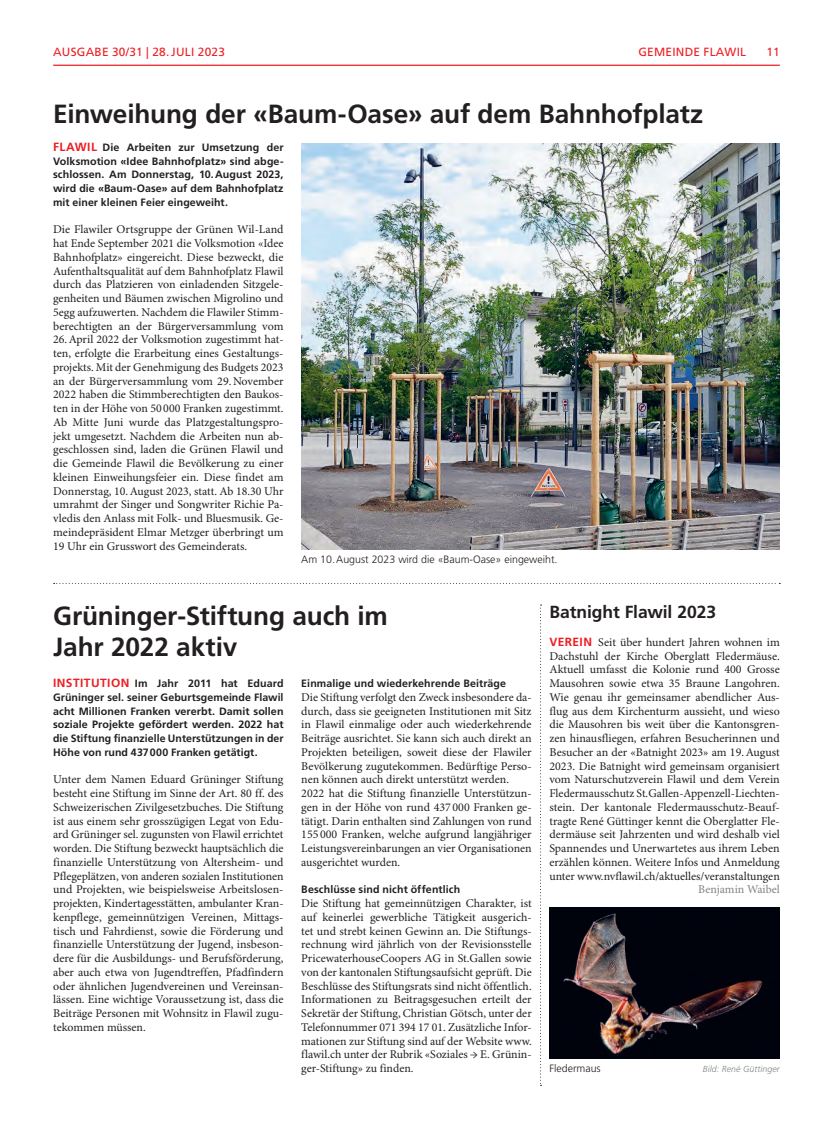
<style>
.page{position:relative;width:833px;height:1134px;background:#fff}
.page>*{position:absolute;margin:0;border:0;box-sizing:border-box;transform-origin:0 0}
.t1{font:700 26.25px/31.2px "Frutiger LT Std";letter-spacing:-.005em;color:#231f20}
.t2{font:700 17.5px "Frutiger LT Std";letter-spacing:-.005em;color:#231f20}
.t3{font:11.88px/13.8px "Minion Pro";color:#231f20;text-align:justify}
.t4{font:11.88px "Frutiger LT Std";letter-spacing:.02em;color:#ee1d23}
.t5{font:11.88px "Minion Pro";letter-spacing:-.005em;color:#808285}
.t6{font:700 10.62px/13.8px "Frutiger LT Std";letter-spacing:.005em;color:#231f20;text-align:justify}
.t7{font:300 10.62px "Frutiger LT Std";color:#231f20}
.t8{font:italic 300 8.75px "Frutiger LT Std";letter-spacing:.01em;color:#808285}
.s1{font-size:11.88px;color:#ee1d23}
.s2{font-family:"Frutiger LT Std";font-weight:700;color:#ee1d23}
</style>
<div class="page">
<hr style="left:53px;top:65px;width:727px;height:1px;background:#ee1d23">
<svg style="left:540px;top:604px;width:1px;height:482px"></svg>
<svg style="left:54px;top:583px;width:726px;height:1px"></svg>
<img style="left:301px;top:144px;width:479px;height:405px">
<img style="left:549px;top:907px;width:231px;height:151px">
<p class="t4" style="left:53px;top:45px;width:18px">AUSGABE</p>
<p class="t4" style="left:112px;top:45px;width:71px">30/31 | 28.JULI</p>
<p class="t4" style="left:198px;top:45px;width:29px">2023</p>
<p class="t4" style="left:638px;top:45px;width:109px">GEMEINDE FLAWIL</p>
<p class="t4" style="left:766px;top:45px;width:15px">11</p>
<h1 class="t1" style="left:53px;top:99px;width:651px">Einweihung der «Baum-Oase» auf dem Bahnhofplatz</h1>
<p class="t6" style="left:53px;top:140px;width:232px"><span class="s1">FLAWIL</span> Die Arbeiten zur Umsetzung der Volksmotion «Idee Bahnhofplatz» sind abge&shy;schlossen. Am Donnerstag, 10.August 2023, wird die «Baum-Oase» auf dem Bahnhofplatz mit einer kleinen Feier eingeweiht.</p>
<p class="t3" style="left:53px;top:223px;width:232px">Die Flawiler Ortsgruppe der Grünen Wil-Land hat Ende September 2021 die Volksmotion «Idee Bahnhofplatz» eingereicht. Diese bezweckt, die Aufenthaltsqualität auf dem Bahnhofplatz Flawil durch das Platzieren von einladenden Sitzgele&shy;genheiten und Bäumen zwischen Migrolino und 5egg aufzuwerten. Nachdem die Flawiler Stimm&shy;berechtigten an der Bürgerversammlung vom 26.April 2022 der Volksmotion zugestimmt hat&shy;ten, erfolgte die Erarbeitung eines Gestaltungs&shy;projekts. Mit der Genehmigung des Budgets 2023 an der Bürgerversammlung vom 29.November 2022 haben die Stimmberechtigten den Baukos&shy;ten in der Höhe von 50 000 Franken zugestimmt.<br>Ab Mitte Juni wurde das Platzgestaltungspro&shy;jekt umgesetzt. Nachdem die Arbeiten nun ab&shy;geschlossen sind, laden die Grünen Flawil und die Gemeinde Flawil die Bevölkerung zu einer kleinen Einweihungsfeier ein. Diese findet am Donnerstag, 10.August 2023, statt. Ab 18.30 Uhr umrahmt der Singer und Songwriter Richie Pa&shy;vledis den Anlass mit Folk- und Bluesmusik. Ge&shy;meindepräsident Elmar Metzger überbringt um 19 Uhr ein Grusswort des Gemeinderats.</p>
<p class="t7" style="left:301px;top:554px;width:258px">Am 10.August 2023 wird die «Baum-Oase» eingeweiht.</p>
<h1 class="t1" style="left:53px;top:601px;width:336px">Grüninger-Stiftung auch im<br>Jahr 2022 aktiv</h1>
<p class="t6" style="left:53px;top:676px;width:232px"><span class="s1">INSTITUTION</span> Im Jahr 2011 hat Eduard Grüninger sel. seiner Geburtsgemeinde Flawil acht Millionen Franken vererbt. Damit sollen soziale Projekte gefördert werden. 2022 hat die Stiftung finanzielle Unterstützungen in der Höhe von rund 437000 Franken getätigt.</p>
<p class="t3" style="left:53px;top:773px;width:232px">Unter dem Namen Eduard Grüninger Stiftung besteht eine Stiftung im Sinne der Art. 80 ff. des Schweizerischen Zivilgesetzbuches. Die Stiftung ist aus einem sehr grosszügigen Legat von Edu&shy;ard Grüninger sel. zugunsten von Flawil errichtet worden. Die Stiftung bezweckt hauptsächlich die finanzielle Unterstützung von Altersheim- und Pflegeplätzen, von anderen sozialen Institutionen und Projekten, wie beispielsweise Arbeitslosen&shy;projekten, Kindertagesstätten, ambulanter Kran&shy;kenpflege, gemeinnützigen Vereinen, Mittags&shy;tisch und Fahrdienst, sowie die Förderung und finanzielle Unterstützung der Jugend, insbeson&shy;dere für die Ausbildungs- und Berufsförderung, aber auch etwa von Jugendtreffen, Pfadfindern oder ähnlichen Jugendvereinen und Vereinsan&shy;lässen. Eine wichtige Voraussetzung ist, dass die Beiträge Personen mit Wohnsitz in Flawil zugu&shy;tekommen müssen.</p>
<h2 class="t2" style="left:549px;top:602px;width:168px">Batnight Flawil 2023</h2>
<p class="t3" style="left:549px;top:636px;width:232px"><span class="s2">VEREIN</span> Seit über hundert Jahren wohnen im Dachstuhl der Kirche Oberglatt Fledermäuse.<br>Aktuell umfasst die Kolonie rund 400 Grosse Mausohren sowie etwa 35 Braune Langohren.<br>Wie genau ihr gemeinsamer abendlicher Aus&shy;flug aus dem Kirchenturm aussieht, und wieso die Mausohren bis weit über die Kantonsgren&shy;zen hinausfliegen, erfahren Besucherinnen und Besucher an der «Batnight 2023» am 19.August 2023. Die Batnight wird gemeinsam organisiert vom Naturschutzverein Flawil und dem Verein Fledermausschutz St.Gallen-Appenzell-Liechten&shy;stein. Der kantonale Fledermausschutz-Beauf&shy;tragte René Güttinger kennt die Oberglatter Fle&shy;dermäuse seit Jahrzenten und wird deshalb viel Spannendes und Unerwartetes aus ihrem Leben erzählen können. Weitere Infos und Anmeldung unter www.nvflawil.ch/aktuelles/veranstaltungen</p>
<p class="t5" style="left:698px;top:882px;width:83px">Benjamin Waibel</p>
<p class="t6" style="left:301px;top:676px;width:206px">Einmalige und wiederkehrende Beiträge</p>
<p class="t3" style="left:301px;top:691px;width:232px;text-align:left">Die Stiftung verfolgt den Zweck insbesondere da&shy;durch, dass sie geeigneten Institutionen mit Sitz in Flawil einmalige oder auch wiederkehrende Beiträge ausrichtet. Sie kann sich auch direkt an Projekten beteiligen, soweit diese der Flawiler Bevölkerung zugutekommen. Bedürftige Perso&shy;nen können auch direkt unterstützt werden.<br>2022 hat die Stiftung finanzielle Unterstützun&shy;gen in der Höhe von rund 437 000 Franken ge&shy;tätigt. Darin enthalten sind Zahlungen von rund 155 000 Franken, welche aufgrund langjähriger Leistungsvereinbarungen an vier Organisationen ausgerichtet wurden.</p>
<p class="t6" style="left:301px;top:883px;width:160px">Beschlüsse sind nicht öffentlich</p>
<p class="t3" style="left:301px;top:897px;width:232px">Die Stiftung hat gemeinnützigen Charakter, ist auf keinerlei gewerbliche Tätigkeit ausgerich&shy;tet und strebt keinen Gewinn an. Die Stiftungs&shy;rechnung wird jährlich von der Revisionsstelle PricewaterhouseCoopers AG in St.Gallen sowie von der kantonalen Stiftungsaufsicht geprüft. Die Beschlüsse des Stiftungsrats sind nicht öffentlich.<br>Informationen zu Beitragsgesuchen erteilt der Sekretär der Stiftung, Christian Götsch, unter der Telefonnummer 071 394 17 01. Zusätzliche Infor&shy;mationen zur Stiftung sind auf der Website www. flawil.ch unter der Rubrik «Soziales → E. Grünin&shy;ger-Stiftung» zu finden.</p>
<p class="t7" style="left:549px;top:1062px;width:53px">Fledermaus</p>
<p class="t8" style="left:703px;top:1064px;width:79px">Bild: René Güttinger</p>
</div>
